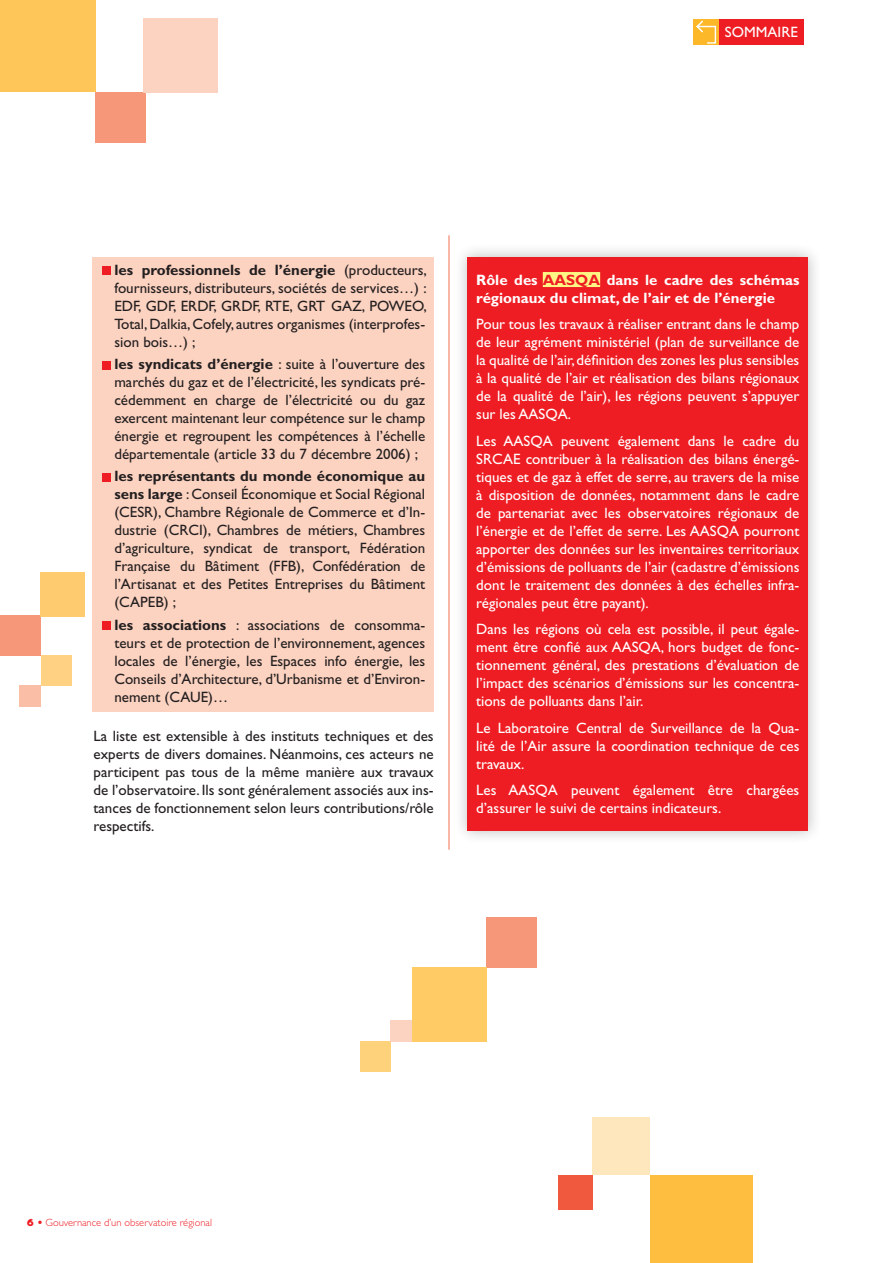
<style>
.page{position:relative;width:893px;height:1263px;background:#fff}
.page>*{position:absolute;margin:0;border:0;box-sizing:border-box;transform-origin:0 0}
.t1{font:15px/18px "Gill Sans Std";color:#231f20;text-align:justify}
.t2{font:15px/18px "Gill Sans Std";color:#fff;text-align:justify}
.t3{font:700 15px/18px "Gill Sans Std";color:#fff}
.t4{font:300 10.5px "Gill Sans Std";color:#ee1d23}
.s1{font-weight:700}
.s2{color:#ee1d23}
.s3{font-family:"Gill Sans";font-weight:800}
</style>
<div class="page">
<div style="left:92px;top:257px;width:342px;height:455px;background:#fcd2c0"></div>
<div style="left:650px;top:1175px;width:102px;height:88px;background:#febf41"></div>
<div style="left:592px;top:1117px;width:58px;height:58px;background:#fee7bc"></div>
<div style="left:558px;top:1175px;width:34px;height:34px;background:#f0593e"></div>
<div style="left:102px;top:267px;width:8px;height:8px;background:#ee1d23"></div>
<div style="left:102px;top:361px;width:8px;height:8px;background:#ee1d23"></div>
<div style="left:102px;top:473px;width:8px;height:8px;background:#ee1d23"></div>
<div style="left:102px;top:621px;width:8px;height:9px;background:#ee1d23"></div>
<div style="left:0;top:0;width:96px;height:91px;background:#fec659"></div>
<div style="left:95px;top:92px;width:50px;height:51px;background:#f6977a"></div>
<div style="left:144px;top:18px;width:74px;height:75px;background:#fcd2c0"></div>
<hr style="left:449px;top:235px;width:1px;height:615px;background:#f36f51">
<div style="left:0;top:615px;width:40px;height:41px;background:#f6977a"></div>
<div style="left:19px;top:686px;width:22px;height:21px;background:#fabda6"></div>
<div style="left:41px;top:655px;width:30px;height:31px;background:#fed282"></div>
<div style="left:40px;top:572px;width:45px;height:44px;background:#fecb6e"></div>
<div style="left:453px;top:242px;width:369px;height:602px;background:#231f20;opacity:.3"></div>
<div style="left:468px;top:257px;width:340px;height:574px;background:#ee1d23"></div>
<div style="left:543px;top:272px;width:57px;height:15px;background:#fff685"></div>
<div style="left:486px;top:917px;width:51px;height:50px;background:#f6977a"></div>
<div style="left:412px;top:967px;width:74px;height:74px;background:#fecb64"></div>
<div style="left:360px;top:1041px;width:31px;height:30px;background:#fed17b"></div>
<div style="left:391px;top:1020px;width:21px;height:21px;background:#fcd2c0"></div>
<div style="left:719px;top:19px;width:85px;height:26px;background:#ee1d23"></div>
<div style="left:693px;top:19px;width:26px;height:26px;background:#fcb828"></div>
<svg style="left:696px;top:20px;width:21px;height:24px"></svg>
<p class="t2" style="left:725px;top:23px;width:10px">sommaire</p>
<p class="t1" style="left:114px;top:261px;width:314px"><span class="s1">les professionnels de l’énergie</span> (producteurs, fournisseurs, distributeurs, sociétés de services…) :<br>EDF, GDF, ERDF, GRDF, RTE, GRT GAZ, POWEO, Total, Dalkia, Cofely, autres organismes (interprofes&shy;sion bois…) ;</p>
<p class="t1" style="left:114px;top:355px;width:312px"><span class="s1">les syndicats d’énergie</span> : suite à l’ouverture des marchés du gaz et de l’électricité, les syndicats pré&shy;cédemment en charge de l’électricité ou du gaz exercent maintenant leur compétence sur le champ énergie et regroupent les compétences à l’échelle départementale (article 33 du 7 décembre 2006) ;</p>
<p class="t1" style="left:114px;top:467px;width:312px"><span class="s1">les représentants du monde économique au sens large</span> : Conseil Économique et Social Régional (CESR), Chambre Régionale de Commerce et d’In&shy;dustrie (CRCI), Chambres de métiers, Chambres d’agriculture, syndicat de transport, Fédération Française du Bâtiment (FFB), Confédération de l’Artisanat et des Petites Entreprises du Bâtiment (CAPEB) ;</p>
<p class="t1" style="left:114px;top:616px;width:312px"><span class="s1">les associations</span> : associations de consomma&shy;teurs et de protection de l’environnement, agences locales de l’énergie, les Espaces info énergie, les Conseils d’Architecture, d’Urbanisme et d’Environ&shy;nement (CAUE)…</p>
<p class="t1" style="left:94px;top:727px;width:342px">La liste est extensible à des instituts techniques et des experts de divers domaines. Néanmoins, ces acteurs ne participent pas tous de la même manière aux travaux de l’observatoire. Ils sont généralement associés aux ins&shy;tances de fonctionnement selon leurs contributions/rôle respectifs.</p>
<p class="t3" style="left:476px;top:271px;width:325px">Rôle des <span class="s2">AASQA</span> dans le cadre des schémas régionaux du climat, de l’air et de l’énergie</p>
<p class="t2" style="left:476px;top:315px;width:325px">Pour tous les travaux à réaliser entrant dans le champ de leur agrément ministériel (plan de surveillance de la qualité de l’air, définition des zones les plus sensibles à la qualité de l’air et réalisation des bilans régionaux de la qualité de l’air), les régions peuvent s’appuyer sur les AASQA.</p>
<p class="t2" style="left:476px;top:432px;width:325px">Les AASQA peuvent également dans le cadre du SRCAE contribuer à la réalisation des bilans énergé&shy;tiques et de gaz à effet de serre, au travers de la mise à disposition de données, notamment dans le cadre de partenariat avec les observatoires régionaux de l’énergie et de l’effet de serre. Les AASQA pourront apporter des données sur les inventaires territoriaux d’émissions de polluants de l’air (cadastre d’émissions dont le traitement des données à des échelles infra&shy;régionales peut être payant).</p>
<p class="t2" style="left:476px;top:620px;width:325px">Dans les régions où cela est possible, il peut égale&shy;ment être confié aux AASQA, hors budget de fonc&shy;tionnement général, des prestations d’évaluation de l’impact des scénarios d’émissions sur les concentra&shy;tions de polluants dans l’air.</p>
<p class="t2" style="left:476px;top:719px;width:325px">Le Laboratoire Central de Surveillance de la Qua&shy;lité de l’Air assure la coordination technique de ces travaux.</p>
<p class="t2" style="left:476px;top:781px;width:325px">Les AASQA peuvent également être chargées d’assurer le suivi de certains indicateurs.</p>
<p class="t4" style="left:27px;top:1217px;width:187px"><span class="s3">6 •</span> Gouvernance d’un observatoire régional</p>
</div>
